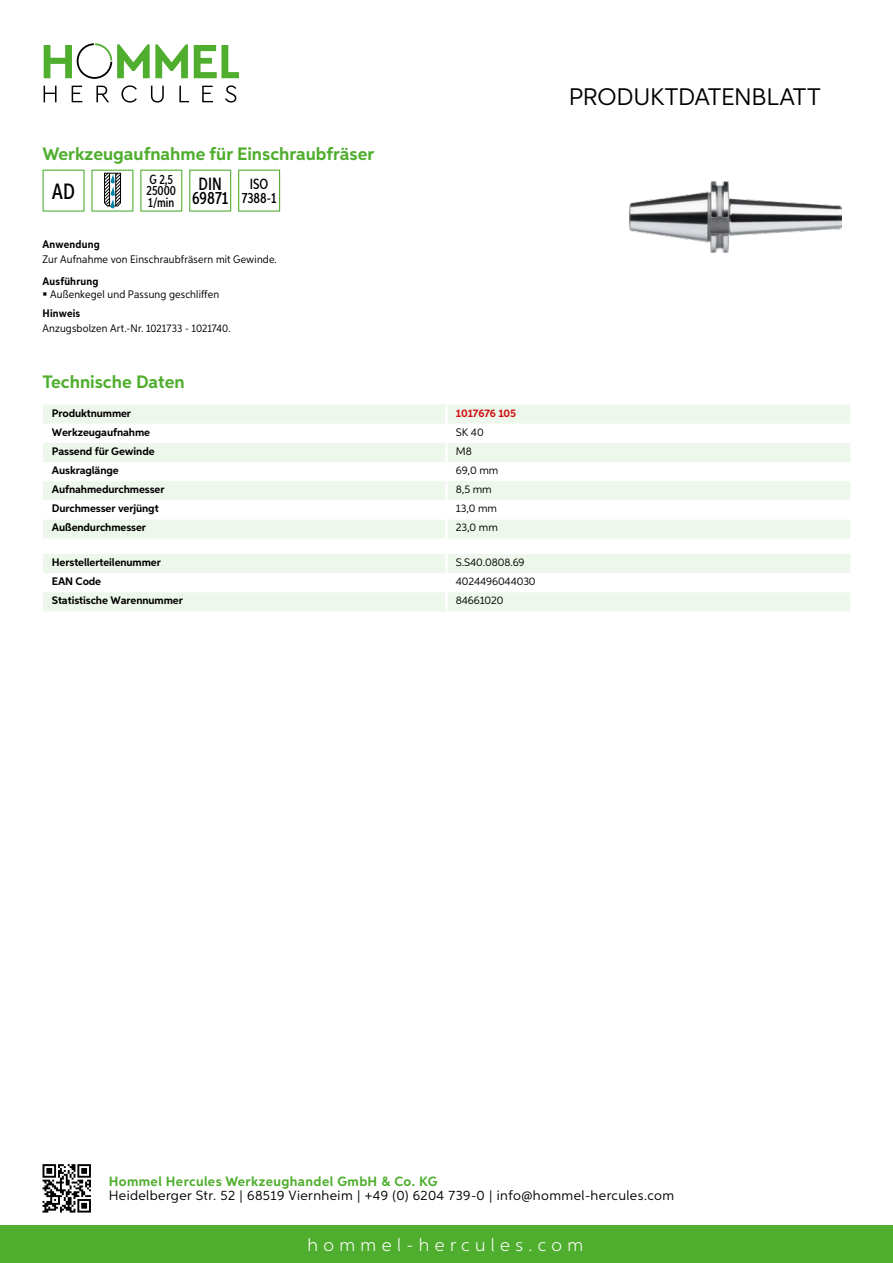
<style>
.page{position:relative;width:893px;height:1263px;background:#fff}
.page>*{position:absolute;margin:0;border:0;box-sizing:border-box;transform-origin:0 0}
.t1{font:24px "Aspira";letter-spacing:-.01em;color:#000}
.t2{font:500 22.2px "Aspira XX Nar";color:#000}
.t3{font:700 18px "Aspira";color:#50ae2f}
.t4{font:300 18px "Aspira";letter-spacing:.3em;color:#fff}
.t5{font:500 17.85px/14.9px "Aspira XX Nar";color:#000;text-align:center}
.t6{font:500 14.85px/13.4px "Aspira XX Nar";color:#000;text-align:center}
.t7{font:13.5px "Aspira";letter-spacing:.03em;color:#000}
.t8{font:700 13.5px "Aspira";letter-spacing:.03em;color:#50ae2f}
.t9{font:500 13.35px/11.9px "Aspira XX Nar";color:#000}
.t10{font:700 10.95px "Aspira";letter-spacing:-.01em;color:#000}
.t11{font:10.95px "Aspira Nar";letter-spacing:.015em;color:#000}
.t12{font:10.95px "Aspira";letter-spacing:-.01em;color:#000}
.t13{font:700 10.95px "Aspira Nar";letter-spacing:.02em;color:#000}
.t14{font:700 10.95px "Aspira";letter-spacing:-.01em;color:#cd1013}
</style>
<div class="page">
<div style="left:0;top:1226px;width:893px;height:37px;background:#50ae2f"></div>
<svg style="left:43px;top:1164px;width:48px;height:48px"></svg>
<svg style="left:194px;top:45px;width:45px;height:33px"></svg>
<svg style="left:44px;top:43px;width:144px;height:36px"></svg>
<svg style="left:44px;top:86px;width:13px;height:16px"></svg>
<svg style="left:72px;top:86px;width:10px;height:16px"></svg>
<svg style="left:96px;top:86px;width:13px;height:16px"></svg>
<svg style="left:121px;top:85px;width:16px;height:18px"></svg>
<svg style="left:151px;top:86px;width:13px;height:17px"></svg>
<svg style="left:179px;top:86px;width:10px;height:16px"></svg>
<svg style="left:202px;top:86px;width:11px;height:16px"></svg>
<svg style="left:225px;top:85px;width:11px;height:18px"></svg>
<div style="left:43px;top:405px;width:807px;height:134px;background:#eef7eb"></div>
<svg style="left:43px;top:424px;width:807px;height:95px"></svg>
<hr style="left:445px;top:405px;width:3px;height:19px;background:#fff">
<hr style="left:445px;top:424px;width:3px;height:19px;background:#fff">
<hr style="left:445px;top:443px;width:3px;height:19px;background:#fff">
<hr style="left:445px;top:462px;width:3px;height:19px;background:#fff">
<hr style="left:445px;top:481px;width:3px;height:19px;background:#fff">
<hr style="left:445px;top:500px;width:3px;height:19px;background:#fff">
<hr style="left:445px;top:519px;width:3px;height:20px;background:#fff">
<svg style="left:43px;top:554px;width:807px;height:57px"></svg>
<hr style="left:445px;top:592px;width:3px;height:19px;background:#fff">
<svg style="left:43px;top:170px;width:42px;height:42px"></svg>
<svg style="left:91px;top:170px;width:42px;height:42px"></svg>
<svg style="left:140px;top:170px;width:42px;height:42px"></svg>
<svg style="left:189px;top:170px;width:42px;height:42px"></svg>
<svg style="left:238px;top:170px;width:42px;height:42px"></svg>
<img style="left:629px;top:181px;width:213px;height:72px">
<h3 class="t3" style="left:43px;top:142px;width:333px">Werkzeugaufnahme für Einschraubfräser</h3>
<h2 class="t2" style="left:52px;top:178px;width:25px">AD</h2>
<p class="t9" style="left:147px;top:173px;width:31px">G 2,5<br>25000<br>1/min</p>
<h3 class="t5" style="left:192px;top:176px;width:38px">DIN<br>69871</h3>
<h3 class="t6" style="left:242px;top:177px;width:36px">ISO<br>7388-1</h3>
<p class="t13" style="left:43px;top:237px;width:59px">Anwendung</p>
<p class="t11" style="left:43px;top:252px;width:236px">Zur Aufnahme von Einschraubfräsern mit Gewinde.</p>
<p class="t13" style="left:43px;top:274px;width:58px">Ausführung</p>
<p class="t11" style="left:50px;top:287px;width:170px">Außenkegel und Passung geschliffen</p>
<p class="t13" style="left:43px;top:306px;width:39px">Hinweis</p>
<p class="t11" style="left:43px;top:322px;width:190px">Anzugsbolzen Art.-Nr. 1021733 - 1021740.</p>
<h3 class="t3" style="left:43px;top:370px;width:144px">Technische Daten</h3>
<p class="t10" style="left:52px;top:406px;width:81px">Produktnummer</p>
<p class="t14" style="left:456px;top:406px;width:62px">1017676 105</p>
<p class="t10" style="left:52px;top:425px;width:100px">Werkzeugaufnahme</p>
<p class="t12" style="left:456px;top:425px;width:29px">SK 40</p>
<p class="t10" style="left:52px;top:444px;width:104px">Passend für Gewinde</p>
<p class="t12" style="left:456px;top:444px;width:17px">M8</p>
<p class="t10" style="left:52px;top:463px;width:68px">Auskraglänge</p>
<p class="t12" style="left:456px;top:463px;width:44px">69,0 mm</p>
<p class="t10" style="left:52px;top:483px;width:114px">Aufnahmedurchmesser</p>
<p class="t12" style="left:456px;top:483px;width:37px">8,5 mm</p>
<p class="t10" style="left:52px;top:502px;width:108px">Durchmesser verjüngt</p>
<p class="t12" style="left:456px;top:502px;width:43px">13,0 mm</p>
<p class="t10" style="left:52px;top:521px;width:96px">Außendurchmesser</p>
<p class="t12" style="left:456px;top:521px;width:44px">23,0 mm</p>
<p class="t10" style="left:52px;top:555px;width:111px">Herstellerteilenummer</p>
<p class="t12" style="left:456px;top:555px;width:70px">S.S40.0808.69</p>
<p class="t10" style="left:52px;top:574px;width:51px">EAN Code</p>
<p class="t12" style="left:456px;top:575px;width:81px">4024496044030</p>
<p class="t10" style="left:52px;top:594px;width:132px">Statistische Warennummer</p>
<p class="t12" style="left:456px;top:594px;width:49px">84661020</p>
<h1 class="t1" style="left:569px;top:82px;width:253px">Produktdatenblatt</h1>
<p class="t8" style="left:109px;top:1172px;width:330px">Hommel Hercules Werkzeughandel GmbH &amp; Co. KG</p>
<p class="t7" style="left:109px;top:1187px;width:567px">Heidelberger Str. 52 | 68519 Viernheim | +49 (0) 6204 739-0 | info@hommel-hercules.com</p>
<h3 class="t4" style="left:307px;top:1234px;width:277px">hommel-hercules.com</h3>
</div>
